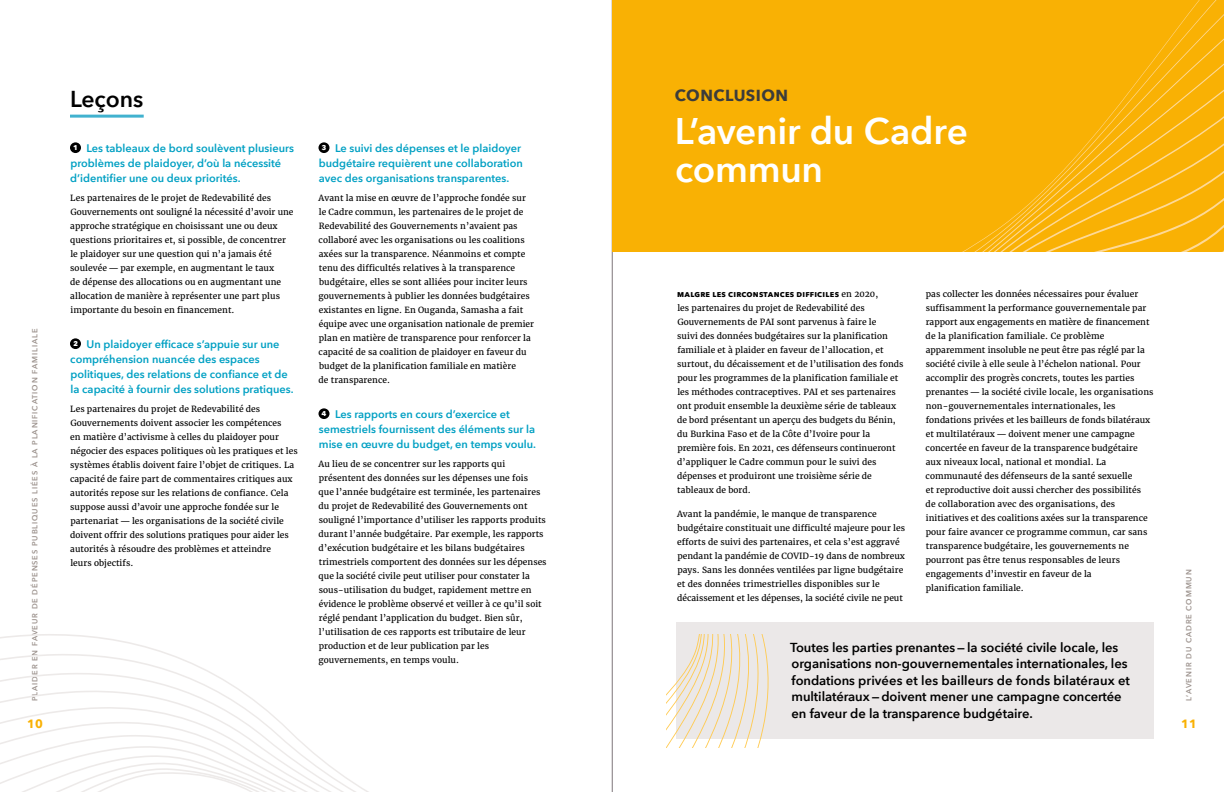
<style>
.page{position:relative;width:1224px;height:792px;background:#fff}
.page>*{position:absolute;margin:0;border:0;box-sizing:border-box;transform-origin:0 0}
.t1{font:600 37px/38px "Avenir Next";letter-spacing:-.01em;color:#fff}
.t2{font:600 23px "Avenir Next";color:#000}
.t3{font:700 16px "Avenir Next";letter-spacing:.03em;color:#3c3c3b}
.t4{font:600 13px/16.5px "Avenir Next";letter-spacing:-.005em;color:#000}
.t5{font:700 12px "Avenir Next";color:#f9b104}
.t6{font:600 11px/15px "Avenir Next";color:#00a0c3}
.t7{font:700 8.8px "Avenir Next";letter-spacing:.025em;color:#000}
.t8{font:8.5px/14px "Merriweather";letter-spacing:.005em;color:#000}
.t9{font:600 7.5px "Avenir Next";letter-spacing:.12em;color:#9c928d}
.s1{font-weight:700;font-size:8.8px;color:#fff}
.s2{font-family:"Merriweather";font-weight:400;font-size:8.5px}
</style>
<div class="page">
<hr style="left:612px;top:0;width:1px;height:792px;background:#7d7679">
<svg style="left:0;top:634px;width:369px;height:158px"></svg>
<hr style="left:70px;top:115px;width:74px;height:3px;background:#41b2cf">
<div style="left:70px;top:142px;width:11px;height:11px;background:#000;border-radius:50%"></div>
<div style="left:70px;top:338px;width:11px;height:11px;background:#000;border-radius:50%"></div>
<div style="left:318px;top:142px;width:12px;height:11px;background:#000;border-radius:50%"></div>
<div style="left:318px;top:408px;width:12px;height:11px;background:#000;border-radius:50%"></div>
<div style="left:612px;top:0;width:612px;height:252px;background:#f9b104"></div>
<div style="left:676px;top:622px;width:478px;height:117px;background:#ebe8e8"></div>
<svg style="left:962px;top:0;width:262px;height:252px"></svg>
<svg style="left:666px;top:635px;width:103px;height:113px"></svg>
<p class="t9" style="left:29px;top:701px;width:374px;rotate:-90deg">PLAIDER EN FAVEUR DE DÉPENSES PUBLIQUES LIÉES À LA PLANIFICATION FAMILIALE</p>
<h3 class="t5" style="left:27px;top:713px;width:17px">10</h3>
<h2 class="t2" style="left:70px;top:79px;width:75px">Leçons</h2>
<p class="t6" style="left:70px;top:140px;width:225px"><span class="s1">1</span> Les tableaux de bord soulèvent plusieurs problèmes de plaidoyer, d’où la nécessité d’identifier une ou deux priorités.</p>
<p class="t8" style="left:70px;top:191px;width:225px">Les partenaires de le projet de Redevabilité des Gouvernements ont souligné la nécessité d’avoir une approche stratégique en choisissant une ou deux questions prioritaires et, si possible, de concentrer le plaidoyer sur une question qui n’a jamais été soulevée — par exemple, en augmentant le taux<br>de dépense des allocations ou en augmentant une allocation de manière à représenter une part plus importante du besoin en financement.</p>
<p class="t6" style="left:70px;top:336px;width:225px"><span class="s1">2</span> Un plaidoyer efficace s’appuie sur une compréhension nuancée des espaces politiques, des relations de confiance et de la capacité à fournir des solutions pratiques.</p>
<p class="t8" style="left:70px;top:402px;width:229px">Les partenaires du projet de Redevabilité des Gouvernements doivent associer les compétences<br>en matière d’activisme à celles du plaidoyer pour négocier des espaces politiques où les pratiques et les systèmes établis doivent faire l’objet de critiques. La capacité de faire part de commentaires critiques aux autorités repose sur les relations de confiance. Cela suppose aussi d’avoir une approche fondée sur le partenariat — les organisations de la société civile doivent offrir des solutions pratiques pour aider les autorités à résoudre des problèmes et atteindre<br>leurs objectifs.</p>
<p class="t6" style="left:319px;top:140px;width:206px"><span class="s1">3</span> Le suivi des dépenses et le plaidoyer budgétaire requièrent une collaboration avec des organisations transparentes.</p>
<p class="t8" style="left:319px;top:191px;width:217px">Avant la mise en œuvre de l’approche fondée sur le Cadre commun, les partenaires de le projet de Redevabilité des Gouvernements n’avaient pas collaboré avec les organisations ou les coalitions axées sur la transparence. Néanmoins et compte tenu des difficultés relatives à la transparence budgétaire, elles se sont alliées pour inciter leurs gouvernements à publier les données budgétaires existantes en ligne. En Ouganda, Samasha a fait équipe avec une organisation nationale de premier plan en matière de transparence pour renforcer la capacité de sa coalition de plaidoyer en faveur du budget de la planification familiale en matière<br>de transparence.</p>
<p class="t6" style="left:319px;top:406px;width:219px"><span class="s1">4</span> Les rapports en cours d’exercice et semestriels fournissent des éléments sur la mise en œuvre du budget, en temps voulu.</p>
<p class="t8" style="left:319px;top:457px;width:230px">Au lieu de se concentrer sur les rapports qui présentent des données sur les dépenses une fois<br>que l’année budgétaire est terminée, les partenaires du projet de Redevabilité des Gouvernements ont souligné l’importance d’utiliser les rapports produits durant l’année budgétaire. Par exemple, les rapports d’exécution budgétaire et les bilans budgétaires trimestriels comportent des données sur les dépenses que la société civile peut utiliser pour constater la sous-utilisation du budget, rapidement mettre en évidence le problème observé et veiller à ce qu’il soit réglé pendant l’application du budget. Bien sûr, l’utilisation de ces rapports est tributaire de leur production et de leur publication par les gouvernements, en temps voulu.</p>
<h3 class="t3" style="left:675px;top:82px;width:115px">CONCLUSION</h3>
<h1 class="t1" style="left:675px;top:112px;width:294px">L’avenir du Cadre commun</h1>
<p class="t7" style="left:677px;top:286px;width:202px">malgre les circonstances difficiles <span class="s2">en 2020,</span></p>
<p class="t8" style="left:677px;top:301px;width:228px">les partenaires du projet de Redevabilité des Gouvernements de PAI sont parvenus à faire le<br>suivi des données budgétaires sur la planification familiale et à plaider en faveur de l’allocation, et surtout, du décaissement et de l’utilisation des fonds pour les programmes de la planification familiale et les méthodes contraceptives. PAI et ses partenaires ont produit ensemble la deuxième série de tableaux de bord présentant un aperçu des budgets du Bénin, du Burkina Faso et de la Côte d’Ivoire pour la première fois. En 2021, ces défenseurs continueront d’appliquer le Cadre commun pour le suivi des dépenses et produiront une troisième série de tableaux de bord.</p>
<p class="t8" style="left:677px;top:507px;width:230px">Avant la pandémie, le manque de transparence budgétaire constituait une difficulté majeure pour les efforts de suivi des partenaires, et cela s’est aggravé pendant la pandémie de COVID-19 dans de nombreux pays. Sans les données ventilées par ligne budgétaire et des données trimestrielles disponibles sur le décaissement et les dépenses, la société civile ne peut</p>
<p class="t8" style="left:926px;top:287px;width:229px">pas collecter les données nécessaires pour évaluer suffisamment la performance gouvernementale par rapport aux engagements en matière de financement de la planification familiale. Ce problème apparemment insoluble ne peut être pas réglé par la société civile à elle seule à l’échelon national. Pour accomplir des progrès concrets, toutes les parties prenantes—la société civile locale, les organisations non-gouvernementales internationales, les fondations privées et les bailleurs de fonds bilatéraux et multilatéraux — doivent mener une campagne concertée en faveur de la transparence budgétaire aux niveaux local, national et mondial. La communauté des défenseurs de la santé sexuelle<br>et reproductive doit aussi chercher des possibilités<br>de collaboration avec des organisations, des initiatives et des coalitions axées sur la transparence pour faire avancer ce programme commun, car sans transparence budgétaire, les gouvernements ne pourront pas être tenus responsables de leurs engagements d’investir en faveur de la<br>planification familiale.</p>
<p class="t4" style="left:790px;top:639px;width:342px">Toutes les parties prenantes — la société civile locale, les organisations non-gouvernementales internationales, les fondations privées et les bailleurs de fonds bilatéraux et multilatéraux — doivent mener une campagne concertée en faveur de la transparence budgétaire.</p>
<p class="t9" style="left:1183px;top:701px;width:133px;rotate:-90deg">L’AVENIR DU CADRE COMMUN</p>
<h3 class="t5" style="left:1181px;top:713px;width:17px">11</h3>
</div>
